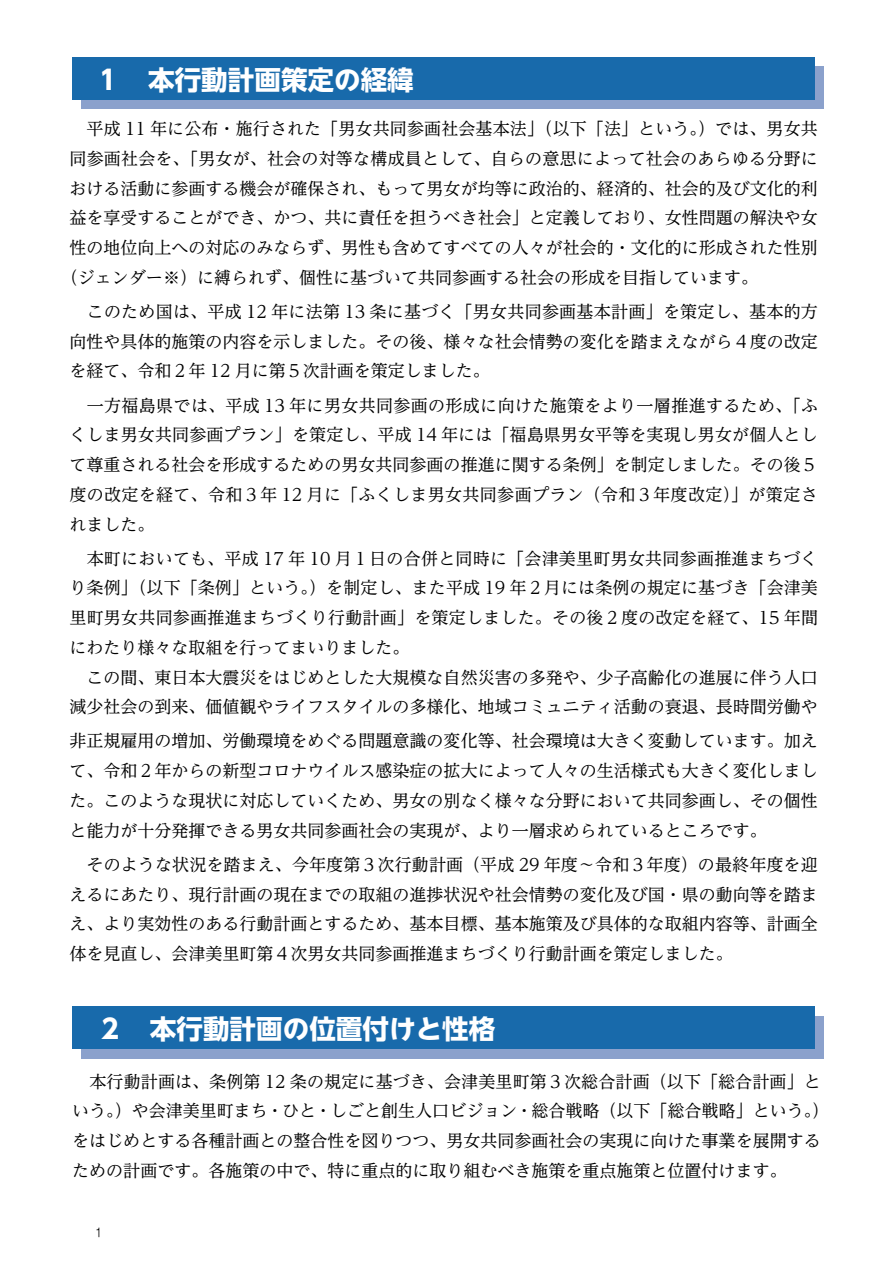
<style>
.page{position:relative;width:893px;height:1263px;background:#fff}
.page>*{position:absolute;margin:0;border:0;box-sizing:border-box;transform-origin:0 0}
.t1{font:700 26.55px "UD Shin Go NT Pro";color:#fff}
.t2{font:16.95px/29.7px "UD Reimin Pro";color:#000;text-align:justify}
.t3{font:300 11.7px "Shin M Go Pro";color:#000}
</style>
<div class="page">
<div style="left:81px;top:66px;width:742px;height:42px;background:#8ba1cc"></div>
<div style="left:81px;top:1016px;width:742px;height:43px;background:#8ba1cc"></div>
<div style="left:72px;top:57px;width:743px;height:43px;background:#186aab"></div>
<div style="left:72px;top:1006px;width:743px;height:43px;background:#186aab"></div>
<h1 class="t1" style="left:95px;top:58px;width:320px">１　本行動計画策定の経緯</h1>
<p class="t2" style="left:69px;top:113px;width:750px">　平成 11 年に公布・施行された「男女共同参画社会基本法」（以下「法」という。）では、男女共</p>
<p class="t2" style="left:69px;top:143px;width:750px">同参画社会を、「男女が、社会の対等な構成員として、自らの意思によって社会のあらゆる分野に</p>
<p class="t2" style="left:69px;top:173px;width:750px">おける活動に参画する機会が確保され、もって男女が均等に政治的、経済的、社会的及び文化的利</p>
<p class="t2" style="left:69px;top:203px;width:750px">益を享受することができ、かつ、共に責任を担うべき社会」と定義しており、女性問題の解決や女</p>
<p class="t2" style="left:69px;top:232px;width:750px">性の地位向上への対応のみならず、男性も含めてすべての人々が社会的・文化的に形成された性別</p>
<p class="t2" style="left:61px;top:262px;width:699px">（ジェンダー※）に縛られず、個性に基づいて共同参画する社会の形成を目指しています。</p>
<p class="t2" style="left:69px;top:296px;width:750px">　このため国は、平成 12 年に法第 13 条に基づく「男女共同参画基本計画」を策定し、基本的方向性や具体的施策の内容を示しました。その後、様々な社会情勢の変化を踏まえながら４度の改定を経て、令和２年 12 月に第５次計画を策定しました。</p>
<p class="t2" style="left:69px;top:390px;width:750px">　一方福島県では、平成 13 年に男女共同参画の形成に向けた施策をより一層推進するため、「ふくしま男女共同参画プラン」を策定し、平成 14 年には「福島県男女平等を実現し男女が個人として尊重される社会を形成するための男女共同参画の推進に関する条例」を制定しました。その後５度の改定を経て、令和３年 12 月に「ふくしま男女共同参画プラン（令和３年度改定）」が策定されました。</p>
<p class="t2" style="left:69px;top:543px;width:750px;text-align:left">　本町においても、平成 17 年 10 月１日の合併と同時に「会津美里町男女共同参画推進まちづくり条例」（以下「条例」という。）を制定し、また平成 19 年２月には条例の規定に基づき「会津美里町男女共同参画推進まちづくり行動計画」を策定しました。その後２度の改定を経て、15 年間にわたり様々な取組を行ってまいりました。<br>　この間、東日本大震災をはじめとした大規模な自然災害の多発や、少子高齢化の進展に伴う人口減少社会の到来、価値観やライフスタイルの多様化、地域コミュニティ活動の衰退、長時間労働や</p>
<p class="t2" style="left:69px;top:726px;width:750px">非正規雇用の増加、労働環境をめぐる問題意識の変化等、社会環境は大きく変動しています。加えて、令和２年からの新型コロナウイルス感染症の拡大によって人々の生活様式も大きく変化しました。このような現状に対応していくため、男女の別なく様々な分野において共同参画し、その個性と能力が十分発揮できる男女共同参画社会の実現が、より一層求められているところです。</p>
<p class="t2" style="left:69px;top:849px;width:750px">　そのような状況を踏まえ、今年度第３次行動計画（平成 29 年度～令和３年度）の最終年度を迎えるにあたり、現行計画の現在までの取組の進捗状況や社会情勢の変化及び国・県の動向等を踏まえ、より実効性のある行動計画とするため、基本目標、基本施策及び具体的な取組内容等、計画全体を見直し、会津美里町第４次男女共同参画推進まちづくり行動計画を策定しました。</p>
<h1 class="t1" style="left:97px;top:1007px;width:400px">２　本行動計画の位置付けと性格</h1>
<p class="t2" style="left:72px;top:1066px;width:758px;text-align:left">　本行動計画は、条例第 12 条の規定に基づき、会津美里町第３次総合計画（以下「総合計画」という。）や会津美里町まち・ひと・しごと創生人口ビジョン・総合戦略（以下「総合戦略」という。）をはじめとする各種計画との整合性を図りつつ、男女共同参画社会の実現に向けた事業を展開するための計画です。各施策の中で、特に重点的に取り組むべき施策を重点施策と位置付けます。</p>
<p class="t3" style="left:96px;top:1223px;width:7px">1</p>
</div>
